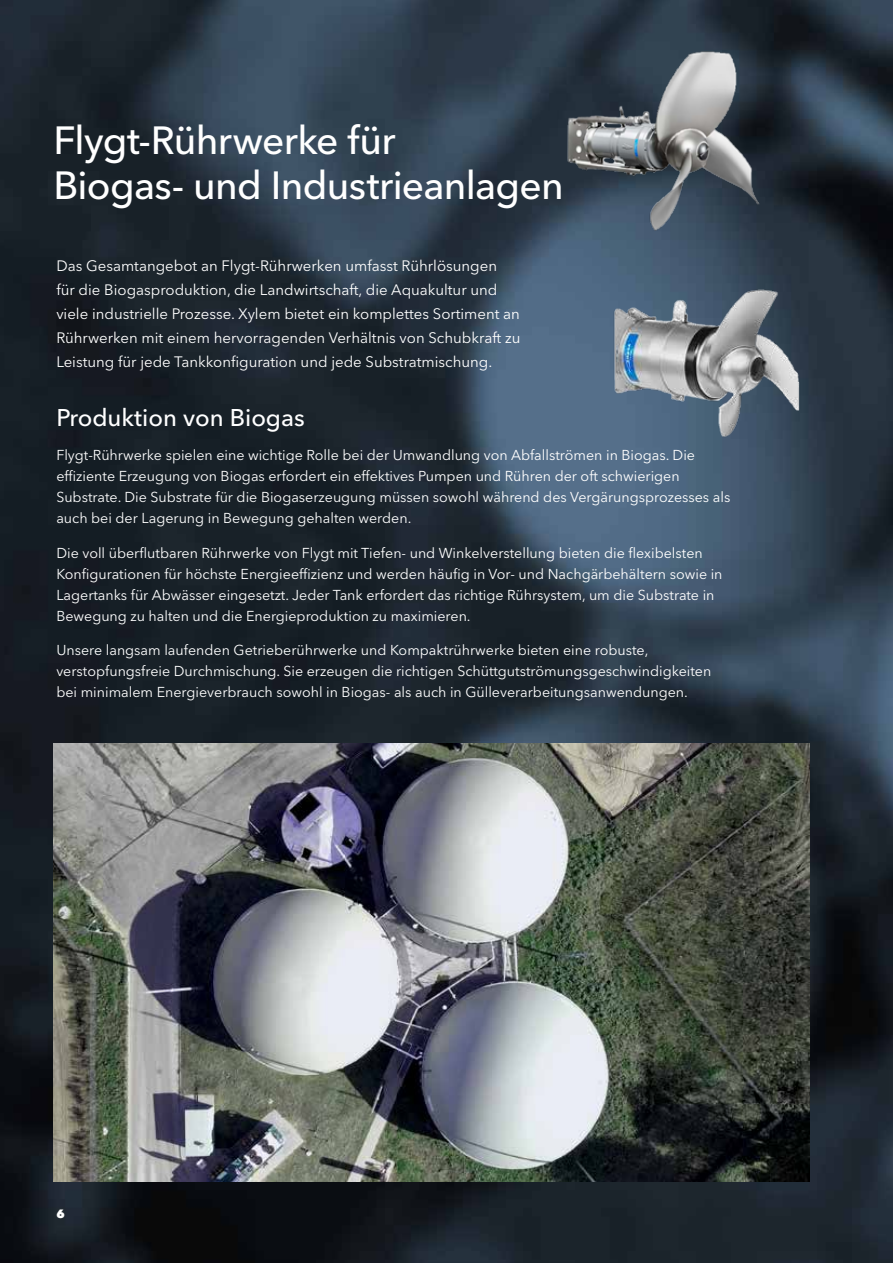
<style>
.page{position:relative;width:893px;height:1263px;background:#fff}
.page>*{position:absolute;margin:0;border:0;box-sizing:border-box;transform-origin:0 0}
.t1{font:500 39px/45px "Avenir Next LT Pro";letter-spacing:-.02em;color:#fff}
.t2{font:500 24px "Avenir Next LT Pro";color:#fff}
.t3{font:15px/24px "Avenir Next LT Pro";color:#fff}
.t4{font:14.25px/21px "Avenir Next LT Pro";color:#fff}
.t5{font:800 12px "Avenir Next LT Pro";color:#fff}
</style>
<div class="page">
<img style="left:0;top:0;width:893px;height:1263px">
<img style="left:558px;top:33px;width:215px;height:213px">
<img style="left:53px;top:743px;width:756px;height:439px">
<img style="left:590px;top:242px;width:219px;height:219px">
<h1 class="t1" style="left:53px;top:118px;width:512px">Flygt-Rührwerke für<br>Biogas- und Industrieanlagen</h1>
<p class="t3" style="left:56px;top:254px;width:466px">Das Gesamtangebot an Flygt-Rührwerken umfasst Rührlösungen<br>für die Biogasproduktion, die Landwirtschaft, die Aquakultur und viele industrielle Prozesse. Xylem bietet ein komplettes Sortiment an Rührwerken mit einem hervorragenden Verhältnis von Schubkraft zu Leistung für jede Tankkonfiguration und jede Substratmischung.</p>
<h2 class="t2" style="left:56px;top:403px;width:250px">Produktion von Biogas</h2>
<p class="t4" style="left:56px;top:445px;width:676px">Flygt-Rührwerke spielen eine wichtige Rolle bei der Umwandlung von Abfallströmen in Biogas. Die effiziente Erzeugung von Biogas erfordert ein effektives Pumpen und Rühren der oft schwierigen Substrate. Die Substrate für die Biogaserzeugung müssen sowohl während des Vergärungsprozesses als auch bei der Lagerung in Bewegung gehalten werden.</p>
<p class="t4" style="left:56px;top:542px;width:668px">Die voll überflutbaren Rührwerke von Flygt mit Tiefen- und Winkelverstellung bieten die flexibelsten Konfigurationen für höchste Energieeffizienz und werden häufig in Vor- und Nachgärbehältern sowie in Lagertanks für Abwässer eingesetzt. Jeder Tank erfordert das richtige Rührsystem, um die Substrate in Bewegung zu halten und die Energieproduktion zu maximieren.</p>
<p class="t4" style="left:56px;top:640px;width:657px">Unsere langsam laufenden Getrieberührwerke und Kompaktrührwerke bieten eine robuste, verstopfungsfreie Durchmischung. Sie erzeugen die richtigen Schüttgutströmungsgeschwindigkeiten bei minimalem Energieverbrauch sowohl in Biogas- als auch in Gülleverarbeitungsanwendungen.</p>
<p class="t5" style="left:56px;top:1206px;width:10px">6</p>
</div>
